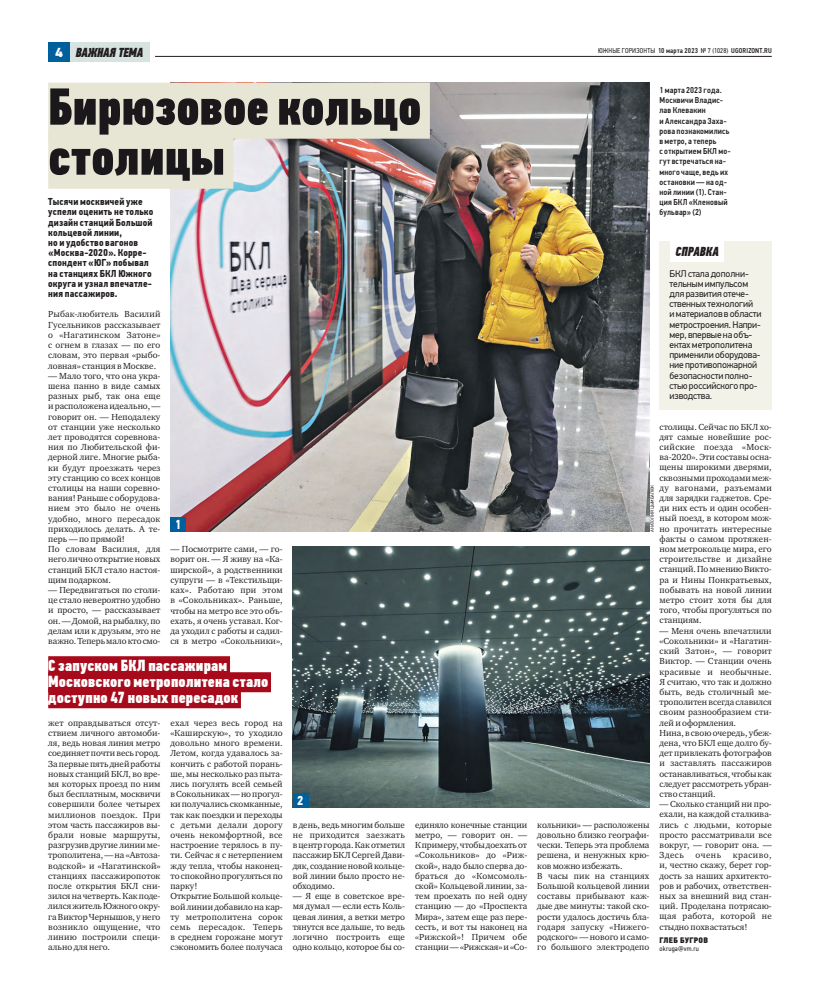
<style>
.page{position:relative;width:820px;height:993px;background:#fff}
.page>*{position:absolute;margin:0;border:0;box-sizing:border-box;transform-origin:0 0}
.t1{font:52px/50px "PF Din Text Comp Pro X Black";letter-spacing:.005em;color:#1a181b}
.t2{font:16px/16px "PF Din Text Comp Pro X Black";letter-spacing:.01em;color:#fff}
.t3{font:italic 13px "PF Din Text Comp Pro X Black";letter-spacing:-.015em;color:#231f20}
.t4{font:700 13px "PF Din Text Cond Pro";color:#fff}
.t5{font:700 10px/10.2px "PF Din Text Cond Pro";letter-spacing:.015em;color:#231f20}
.t6{font:9.6px/10.2px "PF Din Text Pro";letter-spacing:-.015em;color:#231f20}
.t7{font:9px/10.2px "Charter ITC";letter-spacing:.005em;color:#231f20;text-align:justify}
.t8{font:500 8.5px/10.2px "PF Din Text Cond Pro";letter-spacing:.02em;color:#231f20}
.t9{font:8px "PF Din Text Cond Pro X Black";letter-spacing:.03em;color:#231f20}
.t10{font:500 7px "PF Din Text Cond Pro";letter-spacing:.02em;color:#231f20}
.t11{font:7px "PF Din Text Cond Pro";letter-spacing:.03em;color:#231f20}
.t12{font:4.5px "PF Din Text Pro";color:#231f20}
.s1{font-family:"PF Din Text Pro";font-weight:900;font-style:normal;color:#fff}
.s2{font-weight:400}
</style>
<div class="page">
<hr style="left:155px;top:56px;width:616px;height:1px;background:#231f20">
<div style="left:70px;top:43px;width:79px;height:19px;background:#d6e3e0"></div>
<div style="left:48px;top:43px;width:22px;height:19px;background:#005f9d"></div>
<img style="left:170px;top:83px;width:479px;height:448px">
<div style="left:48px;top:83px;width:381px;height:56px;background:#e7e5d4"></div>
<div style="left:48px;top:133px;width:185px;height:56px;background:#e7e5d4"></div>
<div style="left:48px;top:656px;width:182px;height:20px;background:#a70a1a"></div>
<div style="left:48px;top:672px;width:223px;height:20px;background:#a70a1a"></div>
<div style="left:48px;top:688px;width:193px;height:20px;background:#a70a1a"></div>
<div style="left:659px;top:241px;width:112px;height:168px;background:#f2f2e9"></div>
<div style="left:670px;top:241px;width:53px;height:20px;background:#fff"></div>
<img style="left:292px;top:546px;width:357px;height:261px">
<div style="left:170px;top:516px;width:16px;height:15px;background:#005f9d"></div>
<div style="left:292px;top:792px;width:16px;height:15px;background:#005f9d"></div>
<h3 class="t3" style="left:55px;top:47px;width:89px"><span class="s1">4</span> ВАЖНАЯ ТЕМА</h3>
<p class="t10" style="left:598px;top:47px;width:175px"><span class="s2">ЮЖНЫЕ ГОРИЗОНТЫ</span> 10 марта 2023 <span class="s2">№ 7 (1028)</span> UGORIZONT.RU</p>
<h1 class="t1" style="left:48px;top:87px;width:374px">Бирюзовое кольцо столицы</h1>
<p class="t8" style="left:659px;top:86px;width:73px">1 марта 2023 года.<br>Москвичи Владис&shy;лав Клевакин<br>и Александра Заха&shy;рова познакомились в метро, а теперь<br>с открытием БКЛ мо&shy;гут встречаться на&shy;много чаще, ведь их остановки — на од&shy;ной линии (1). Стан&shy;ция БКЛ «Кленовый бульвар» (2)</p>
<p class="t5" style="left:48px;top:197px;width:107px">Тысячи москвичей уже успели оценить не только дизайн станций Большой кольцевой линии,<br>но и удобство вагонов «Москва-2020». Корре&shy;спондент «ЮГ» побывал на станциях БКЛ Южного округа и узнал впечатле&shy;ния пассажиров.</p>
<p class="t7" style="left:48px;top:309px;width:114px">Рыбак-любитель Василий Гусельников рассказывает о «Нагатинском Затоне» с огнем в глазах — по его словам, это первая «рыбо&shy;ловная» станция в Москве.</p>
<p class="t7" style="left:48px;top:370px;width:114px;text-align:left">— Мало того, что она укра&shy;шена панно в виде самых разных рыб, так она еще и расположена идеально, — говорит он. — Неподалеку от станции уже несколько лет проводятся соревнова&shy;ния по Любительской фи&shy;дерной лиге. Многие рыба&shy;ки будут проезжать через эту станцию со всех концов столицы на наши соревно&shy;вания! Раньше с оборудова&shy;нием это было не очень удобно, много пересадок приходилось делать. А те&shy;перь — по прямой!<br>По словам Василия, для него лично открытие новых станций БКЛ стало настоя&shy;щим подарком.</p>
<p class="t7" style="left:48px;top:584px;width:114px">— Передвигаться по столи&shy;це стало невероятно удобно и просто, — рассказывает он. — Домой, на рыбалку, по делам или к друзьям, это не важно. Теперь мало кто смо-</p>
<h3 class="t3" style="left:675px;top:246px;width:45px">СПРАВКА</h3>
<p class="t6" style="left:669px;top:269px;width:93px">БКЛсталадополни&shy;тельнымимпульсом для развития отече&shy;ственных технологий иматериалов в области метростроения. Напри&shy;мер, впервые на объ&shy;ектахметрополитена применилиоборудова&shy;ние противопожарной безопасностиполно&shy;стьюроссийского про&shy;изводства.</p>
<p class="t7" style="left:659px;top:421px;width:114px">столицы. Сейчас по БКЛ хо&shy;дят самые новейшие рос&shy;сийские поезда «Моск&shy;ва-2020». Эти составы осна&shy;щены широкими дверями, сквозными проходами меж&shy;ду вагонами, разъемами для зарядки гаджетов. Сре&shy;ди них есть и один особен&shy;ный поезд, в котором мож&shy;но прочитать интересные факты о самом протяжен&shy;ном метрокольце мира, его строительстве и дизайне станций. По мнению Викто&shy;ра и Нины Понкратьевых, побывать на новой линии метро стоит хотя бы для того, чтобы прогуляться по станциям.</p>
<p class="t7" style="left:659px;top:625px;width:114px;text-align:left">— Меня очень впечатлили «Сокольники» и «Нагатин&shy;ский Затон», — говорит<br>Виктор. — Станции очень красивые и необычные.<br>Я считаю, что так и должно быть, ведь столичный ме&shy;трополитен всегда славился своим разнообразием сти&shy;лей и оформления.<br>Нина, в свою очередь, убеж&shy;дена, что БКЛ еще долго бу&shy;дет привлекать фотографов и заставлять пассажиров останавливаться, чтобы как следует рассмотреть убран&shy;ство станций.</p>
<p class="t7" style="left:659px;top:798px;width:114px">— Сколько станций ни про&shy;ехали, на каждой сталкива&shy;лись с людьми, которые просто рассматривали все вокруг, — говорит она. — Здесь</p>
<p class="t12" style="left:650px;top:531px;width:48px;rotate:-90deg">АНАТОЛИЙ ЦЫМБАЛЮК</p>
<h3 class="t4" style="left:175px;top:519px;width:8px">1</h3>
<p class="t7" style="left:170px;top:544px;width:114px">— Посмотрите сами, — го&shy;ворит он. — Я живу на «Ка&shy;ширской», а родственники супруги — в «Текстильщи&shy;ках». Работаю при этом в «Сокольниках». Раньше, чтобы на метро все это объ&shy;ехать, я очень уставал. Ког&shy;да уходил с работы и садил&shy;ся в метро «Сокольники»,</p>
<h2 class="t2" style="left:48px;top:659px;width:222px">С запуском БКЛ пассажирам<br>Московского метрополитена стало доступно 47 новых пересадок</h2>
<p class="t7" style="left:48px;top:717px;width:114px">жет оправдываться отсут&shy;ствием личного автомоби&shy;ля, ведь новая линия метро соединяет почти весь город.<br>За первые пять дней работы новых станций БКЛ, во вре&shy;мя которых проезд по ним был бесплатным, москвичи совершили более четырех миллионов поездок. При этом часть пассажиров вы&shy;брали новые маршруты, разгрузив другие линии ме&shy;трополитена, — на «Автоза&shy;водской» и «Нагатинской» станциях пассажиропоток после открытия БКЛ сни&shy;зился на четверть. Как поде&shy;лился житель Южного окру&shy;га Виктор Чернышов, у него возникло ощущение, что линию построили специ&shy;ально для него.</p>
<p class="t7" style="left:170px;top:717px;width:114px;text-align:left">ехал через весь город на «Каширскую», то уходило довольно много времени.<br>Летом, когда удавалось за&shy;кончить с работой порань&shy;ше, мы несколько раз пыта&shy;лись погулять всей семьей в Сокольниках — но прогул&shy;ки получались скомканные, так как поездки и переходы с детьми делали дорогу очень некомфортной, все настроение терялось в пу&shy;ти. Сейчас я с нетерпением жду тепла, чтобы наконец&shy;то спокойно прогуляться по парку!<br>Открытие Большой кольце&shy;вой линии добавило на кар&shy;ту метрополитена сорок семь пересадок. Теперь в среднем горожане могут сэкономить более получаса</p>
<h3 class="t4" style="left:297px;top:794px;width:8px">2</h3>
<p class="t7" style="left:292px;top:819px;width:114px">в день, ведь многим больше не приходится заезжать в центр города. Как отметил пассажир БКЛ Сергей Дави&shy;дяк, создание новой кольце&shy;вой линии было просто не&shy;обходимо.</p>
<p class="t7" style="left:292px;top:890px;width:114px">— Я еще в советское вре&shy;мя думал — если есть Коль&shy;цевая линия, а ветки метро тянутся все дальше, то ведь логично построить еще одно кольцо, которое бы со-</p>
<p class="t7" style="left:415px;top:819px;width:114px">единяло конечные станции метро, — говорит он. — К примеру, чтобы доехать от «Сокольников» до «Риж&shy;ской», надо было сперва до&shy;браться до «Комсомоль&shy;ской» Кольцевой линии, за&shy;тем проехать по ней одну станцию — до «Проспекта Мира», затем еще раз пере&shy;сесть, и вот ты наконец на «Рижской»! Причем обе станции — «Рижская» и «Со-</p>
<p class="t7" style="left:537px;top:819px;width:114px;text-align:left">кольники» — расположены довольно близко географи&shy;чески. Теперь эта проблема решена, и ненужных крю&shy;ков можно избежать.<br>В часы пик на станциях<br>Большой кольцевой линии составы прибывают каж&shy;дые две минуты: такой ско&shy;рости удалось достичь бла&shy;годаря запуску «Нижего&shy;родского» — нового и само&shy;го большого электродепо</p>
<p class="t7" style="left:659px;top:849px;width:114px;text-indent:73px">красиво, и, честно скажу, берет гор&shy;дость за наших архитекто&shy;ров и рабочих, ответствен&shy;ных за внешний вид стан&shy;ций. Проделана потрясаю&shy;щая работа, которой не стыдно похвастаться!</p>
<p class="t9" style="left:659px;top:936px;width:50px">ГЛЕБ БУГРОВ</p>
<p class="t11" style="left:659px;top:944px;width:41px">okruga@vm.ru</p>
<p class="t7" style="left:695px;top:849px;width:27px">очень</p>
</div>
